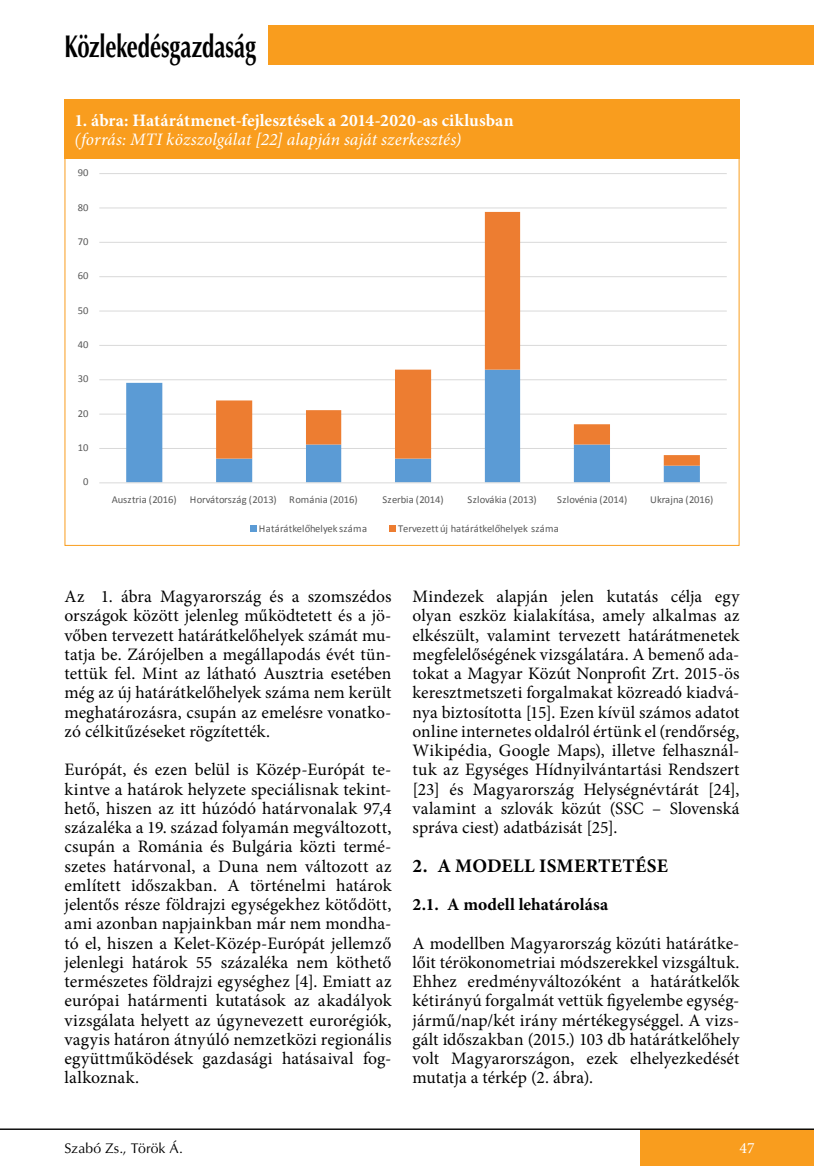
<style>
.page{position:relative;width:814px;height:1166px;background:#fff}
.page>*{position:absolute;margin:0;border:0;box-sizing:border-box;transform-origin:0 0}
.t1{font:700 31.5px "Optima CE";letter-spacing:-.005em;color:#000;scale:.7 1}
.t2{font:700 19.25px "Minion Pro";letter-spacing:.01em;color:#000}
.t3{font:17.5px/19.2px "Minion Pro";letter-spacing:.005em;color:#000;text-align:justify}
.t4{font:700 17.5px/19.2px "Minion Pro";letter-spacing:.005em;color:#fff}
.t5{font:700 17.5px "Minion Pro";letter-spacing:.005em;color:#000}
.t6{font:15.75px "Minion Pro";color:#fff}
.t7{font:14px "Optima CE";letter-spacing:.005em;color:#000}
.t8{font:10.5px "Calibri";color:#595959}
.s1{font-weight:400;font-style:italic}
</style>
<div class="page">
<div style="left:268px;top:25px;width:546px;height:39px;background:#f99d1e"></div>
<div style="left:640px;top:1129px;width:174px;height:37px;background:#f99d1e"></div>
<hr style="left:0;top:1129px;width:814px;height:1px;background:#000">
<hr style="left:99px;top:448px;width:627px;height:1px;background:#d9d9d9">
<hr style="left:99px;top:414px;width:627px;height:1px;background:#d9d9d9">
<hr style="left:99px;top:379px;width:627px;height:1px;background:#d9d9d9">
<hr style="left:99px;top:345px;width:627px;height:1px;background:#d9d9d9">
<hr style="left:99px;top:311px;width:627px;height:1px;background:#d9d9d9">
<hr style="left:99px;top:276px;width:627px;height:1px;background:#d9d9d9">
<hr style="left:99px;top:242px;width:627px;height:1px;background:#d9d9d9">
<hr style="left:99px;top:207px;width:627px;height:1px;background:#d9d9d9">
<hr style="left:99px;top:173px;width:627px;height:1px;background:#d9d9d9">
<svg style="left:126px;top:380px;width:574px;height:102px"></svg>
<svg style="left:216px;top:212px;width:484px;height:254px"></svg>
<hr style="left:99px;top:482px;width:627px;height:1px;background:#d9d9d9">
<div style="left:250px;top:525px;width:6px;height:7px;background:#5b9bd5"></div>
<div style="left:389px;top:525px;width:7px;height:7px;background:#ed7d31"></div>
<div style="left:64px;top:99px;width:675px;height:60px;background:#f99d1e"></div>
<h1 class="t1" style="left:64px;top:26px;width:275px">Közlekedésgazdaság</h1>
<p class="t4" style="left:74px;top:110px;width:440px">1. ábra: Határátmenet-fejlesztések a 2014-2020-as ciklusban <span class="s1">(forrás: MTI közszolgálat [22] alapján saját szerkesztés)</span></p>
<p class="t8" style="left:78px;top:166px;width:12px">90</p>
<p class="t8" style="left:78px;top:201px;width:12px">80</p>
<p class="t8" style="left:78px;top:235px;width:12px">70</p>
<p class="t8" style="left:78px;top:269px;width:12px">60</p>
<p class="t8" style="left:78px;top:304px;width:12px">50</p>
<p class="t8" style="left:78px;top:338px;width:12px">40</p>
<p class="t8" style="left:78px;top:372px;width:12px">30</p>
<p class="t8" style="left:78px;top:407px;width:12px">20</p>
<p class="t8" style="left:78px;top:441px;width:12px">10</p>
<p class="t8" style="left:83px;top:475px;width:7px">0</p>
<p class="t8" style="left:112px;top:493px;width:66px">Ausztria (2016)</p>
<p class="t8" style="left:190px;top:493px;width:169px">Horvátország (2013) Románia (2016)</p>
<p class="t8" style="left:382px;top:493px;width:63px">Szerbia (2014)</p>
<p class="t8" style="left:467px;top:493px;width:71px">Szlovákia (2013)</p>
<p class="t8" style="left:557px;top:493px;width:72px">Szlovénia (2014)</p>
<p class="t8" style="left:650px;top:493px;width:65px">Ukrajna (2016)</p>
<p class="t8" style="left:259px;top:521px;width:110px">Határátkelőhelyek száma</p>
<p class="t8" style="left:398px;top:521px;width:162px">Tervezett új határátkelőhelyek száma</p>
<p class="t3" style="left:64px;top:587px;width:328px">Az 1. ábra Magyarország és a szomszédos országok között jelenleg működtetett és a jö&shy;vőben tervezett határátkelőhelyek számát mu&shy;tatja be. Zárójelben a megállapodás évét tün&shy;tettük fel. Mint az látható Ausztria esetében még az új határátkelőhelyek száma nem került meghatározásra, csupán az emelésre vonatko&shy;zó célkitűzéseket rögzítették.</p>
<p class="t3" style="left:64px;top:760px;width:328px">Európát, és ezen belül is Közép-Európát te&shy;kintve a határok helyzete speciálisnak tekint&shy;hető, hiszen az itt húzódó határvonalak 97,4 százaléka a 19. század folyamán megváltozott, csupán a Románia és Bulgária közti termé&shy;szetes határvonal, a Duna nem változott az említett időszakban. A történelmi határok jelentős része földrajzi egységekhez kötődött, ami azonban napjainkban már nem mondha&shy;tó el, hiszen a Kelet-Közép-Európát jellemző jelenlegi határok 55 százaléka nem köthető természetes földrajzi egységhez [4]. Emiatt az európai határmenti kutatások az akadályok vizsgálata helyett az úgynevezett eurorégiók, vagyis határon átnyúló nemzetközi regionális együttműködések gazdasági hatásaival fog&shy;lalkoznak.</p>
<p class="t3" style="left:412px;top:587px;width:328px">Mindezek alapján jelen kutatás célja egy olyan eszköz kialakítása, amely alkalmas az elkészült, valamint tervezett határátmenetek megfelelőségének vizsgálatára. A bemenő ada&shy;tokat a Magyar Közút Nonprofit Zrt. 2015-ös keresztmetszeti forgalmakat közreadó kiadvá&shy;nya biztosította [15]. Ezen kívül számos adatot online internetes oldalról értünk el (rendőrség, Wikipédia, Google Maps), illetve felhasznál&shy;tuk az Egységes Hídnyilvántartási Rendszert [23] és Magyarország Helységnévtárát [24], valamint a szlovák közút (SSC – Slovenská správa ciest) adatbázisát [25].</p>
<p class="t2" style="left:412px;top:852px;width:257px">2. A MODELL ISMERTETÉSE</p>
<p class="t5" style="left:412px;top:892px;width:197px">2.1. A modell lehatárolása</p>
<p class="t3" style="left:412px;top:933px;width:328px">A modellben Magyarország közúti határátke&shy;lőit térökonometriai módszerekkel vizsgáltuk.<br>Ehhez eredményváltozóként a határátkelők kétirányú forgalmát vettük figyelembe egység&shy;jármű/nap/két irány mértékegységgel. A vizs&shy;gált időszakban (2015.) 103 db határátkelőhely volt Magyarországon, ezek elhelyezkedését mutatja a térkép (2. ábra).</p>
<p class="t7" style="left:64px;top:1139px;width:120px">Szabó Zs., Török Á.</p>
<p class="t6" style="left:739px;top:1137px;width:17px">47</p>
</div>
